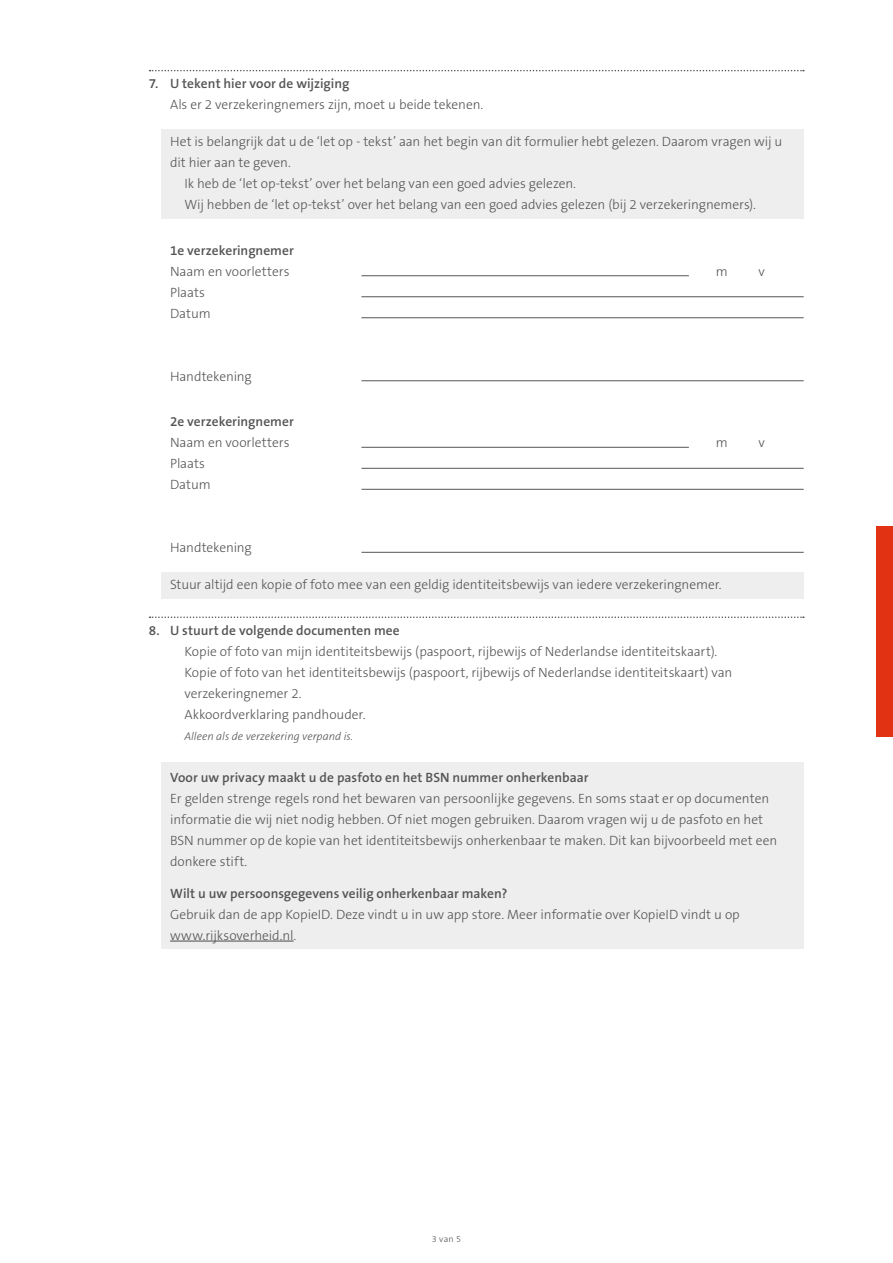
<style>
.page{position:relative;width:893px;height:1263px;background:#fff}
.page>*{position:absolute;margin:0;border:0;box-sizing:border-box;transform-origin:0 0}
.t1{font:300 13.5px/21px "The Sans B3";color:#555}
.t2{font:600 13.5px "The Sans B6";color:#555}
.t3{font:italic 300 11.25px "The Sans B3";color:#555}
.t4{font:300 9px "The Sans B3";color:#555}
</style>
<div class="page">
<div style="left:876px;top:526px;width:17px;height:211px;background:#e13214"></div>
<svg style="left:150px;top:70px;width:654px;height:1px"></svg>
<div style="left:162px;top:129px;width:642px;height:47px;background:#eee"></div>
<div style="left:162px;top:171px;width:642px;height:26px;background:#eee"></div>
<div style="left:162px;top:192px;width:642px;height:26px;background:#eee"></div>
<div style="left:162px;top:572px;width:642px;height:26px;background:#eee"></div>
<svg style="left:150px;top:616px;width:654px;height:2px"></svg>
<div style="left:162px;top:763px;width:642px;height:28px;background:#eee"></div>
<div style="left:162px;top:786px;width:642px;height:26px;background:#eee"></div>
<div style="left:162px;top:807px;width:642px;height:68px;background:#eee"></div>
<div style="left:162px;top:859px;width:642px;height:27px;background:#eee"></div>
<div style="left:162px;top:878px;width:642px;height:29px;background:#eee"></div>
<div style="left:162px;top:901px;width:642px;height:27px;background:#eee"></div>
<div style="left:162px;top:922px;width:642px;height:27px;background:#eee"></div>
<hr style="left:170px;top:941px;width:124px;height:1px;background:#484848">
<hr style="left:361px;top:275px;width:328px;height:1px;background:#555">
<hr style="left:361px;top:296px;width:443px;height:1px;background:#555">
<hr style="left:361px;top:317px;width:443px;height:1px;background:#555">
<hr style="left:361px;top:380px;width:443px;height:1px;background:#555">
<hr style="left:361px;top:447px;width:328px;height:1px;background:#555">
<hr style="left:361px;top:468px;width:443px;height:1px;background:#555">
<hr style="left:361px;top:489px;width:443px;height:1px;background:#555">
<hr style="left:361px;top:552px;width:443px;height:1px;background:#555">
<p class="t2" style="left:149px;top:77px;width:202px">7. U tekent hier voor de wijziging</p>
<p class="t1" style="left:170px;top:95px;width:315px">Als er 2 verzekeringnemers zijn, moet u beide tekenen.</p>
<p class="t1" style="left:170px;top:132px;width:614px">Het is belangrijk dat u de ‘let op - tekst’ aan het begin van dit formulier hebt gelezen. Daarom vragen wij u</p>
<p class="t1" style="left:170px;top:153px;width:122px">dit hier aan te geven.</p>
<p class="t1" style="left:184px;top:174px;width:393px">Ik heb de ‘let op-tekst’ over het belang van een goed advies gelezen.</p>
<p class="t1" style="left:184px;top:195px;width:573px">Wij hebben de ‘let op-tekst’ over het belang van een goed advies gelezen (bij 2 verzekeringnemers).</p>
<p class="t2" style="left:170px;top:243px;width:125px">1e verzekeringnemer</p>
<p class="t1" style="left:170px;top:262px;width:121px">Naam en voorletters</p>
<p class="t1" style="left:716px;top:262px;width:13px">m</p>
<p class="t1" style="left:758px;top:262px;width:8px">v</p>
<p class="t1" style="left:170px;top:283px;width:42px">Plaats<br>Datum</p>
<p class="t1" style="left:170px;top:367px;width:83px">Handtekening</p>
<p class="t2" style="left:170px;top:415px;width:125px">2e verzekeringnemer</p>
<p class="t1" style="left:170px;top:433px;width:121px">Naam en voorletters</p>
<p class="t1" style="left:716px;top:433px;width:13px">m</p>
<p class="t1" style="left:758px;top:433px;width:8px">v</p>
<p class="t1" style="left:170px;top:454px;width:42px">Plaats<br>Datum</p>
<p class="t1" style="left:170px;top:538px;width:83px">Handtekening</p>
<p class="t1" style="left:170px;top:575px;width:553px">Stuur altijd een kopie of foto mee van een geldig identiteitsbewijs van iedere verzekeringnemer.</p>
<p class="t2" style="left:149px;top:623px;width:252px">8. U stuurt de volgende documenten mee</p>
<p class="t1" style="left:184px;top:642px;width:549px">Kopie of foto van mijn identiteitsbewijs (paspoort, rijbewijs of Nederlandse identiteitskaart).<br>Kopie of foto van het identiteitsbewijs (paspoort, rijbewijs of Nederlandse identiteitskaart) van verzekeringnemer 2.<br>Akkoordverklaring pandhouder.</p>
<p class="t3" style="left:184px;top:730px;width:170px">Alleen als de verzekering verpand is.</p>
<p class="t2" style="left:170px;top:770px;width:420px">Voor uw privacy maakt u de pasfoto en het BSN nummer onherkenbaar</p>
<p class="t1" style="left:170px;top:789px;width:609px">Er gelden strenge regels rond het bewaren van persoonlijke gegevens. En soms staat er op documenten informatie die wij niet nodig hebben. Of niet mogen gebruiken. Daarom vragen wij u de pasfoto en het BSN nummer op de kopie van het identiteitsbewijs onherkenbaar te maken. Dit kan bijvoorbeeld met een donkere stift.</p>
<p class="t2" style="left:170px;top:886px;width:339px">Wilt u uw persoonsgegevens veilig onherkenbaar maken?</p>
<p class="t1" style="left:170px;top:904px;width:571px">Gebruik dan de app KopieID. Deze vindt u in uw app store. Meer informatie over KopieID vindt u op www.rijksoverheid.nl.</p>
<p class="t4" style="left:432px;top:1234px;width:31px">3 van 5</p>
</div>
